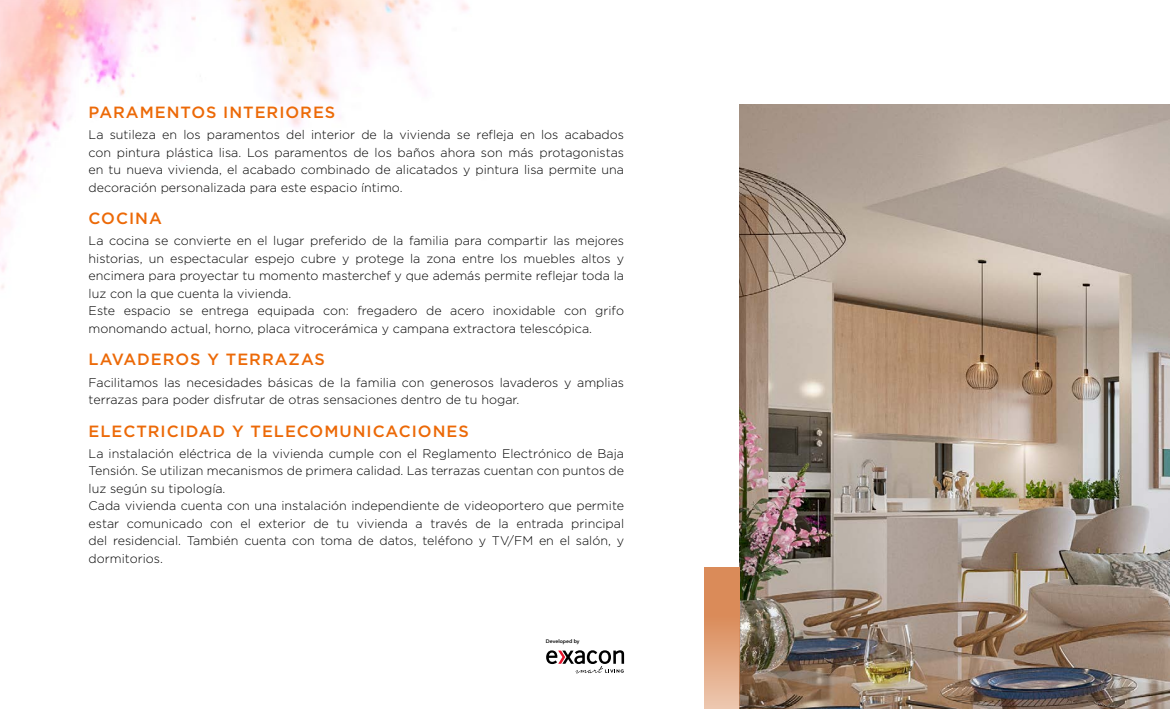
<style>
.page{position:relative;width:1170px;height:709px;background:#fff}
.page>*{position:absolute;margin:0;border:0;box-sizing:border-box;transform-origin:0 0}
.t1{font:500 16.25px "Gotham HTF";letter-spacing:.06em;color:#ec6907}
.t2{font:300 12.5px/17.5px "Gotham HTF";color:#000}
.t3{font:600 5.12px "Avenir Next";color:#000}
</style>
<div class="page">
<img style="left:0;top:0;width:469px;height:289px">
<img style="left:739px;top:105px;width:430px;height:604px">
<svg style="left:704px;top:567px;width:35px;height:142px"></svg>
<svg style="left:546px;top:650px;width:78px;height:23px"></svg>
<h1 class="t1" style="left:89px;top:103px;width:248px">PARAMENTOS INTERIORES</h1>
<p class="t2" style="left:89px;top:126px;width:537px;text-align:justify">La sutileza en los paramentos del interior de la vivienda se refleja en los acabados con pintura plástica lisa. Los paramentos de los baños ahora son más protagonistas en tu nueva vivienda, el acabado combinado de alicatados y pintura lisa permite una decoración personalizada para este espacio íntimo.</p>
<h1 class="t1" style="left:89px;top:209px;width:75px">COCINA</h1>
<p class="t2" style="left:89px;top:232px;width:537px">La cocina se convierte en el lugar preferido de la familia para compartir las mejores historias, un espectacular espejo cubre y protege la zona entre los muebles altos y encimera para proyectar tu momento masterchef y que además permite reflejar toda la luz con la que cuenta la vivienda.<br>Este espacio se entrega equipada con: fregadero de acero inoxidable con grifo monomando actual, horno, placa vitrocerámica y campana extractora telescópica.</p>
<h1 class="t1" style="left:89px;top:350px;width:238px">LAVADEROS Y TERRAZAS</h1>
<p class="t2" style="left:89px;top:373px;width:537px">Facilitamos las necesidades básicas de la familia con generosos lavaderos y amplias terrazas para poder disfrutar de otras sensaciones dentro de tu hogar.</p>
<h1 class="t1" style="left:89px;top:421px;width:381px">ELECTRICIDAD Y TELECOMUNICACIONES</h1>
<p class="t2" style="left:89px;top:444px;width:537px">La instalación eléctrica de la vivienda cumple con el Reglamento Electrónico de Baja Tensión. Se utilizan mecanismos de primera calidad. Las terrazas cuentan con puntos de luz según su tipología.<br>Cada vivienda cuenta con una instalación independiente de videoportero que permite estar comunicado con el exterior de tu vivienda a través de la entrada principal del residencial. También cuenta con toma de datos, teléfono y TV/FM en el salón, y dormitorios.</p>
<p class="t3" style="left:546px;top:637px;width:35px">Developed by</p>
</div>
